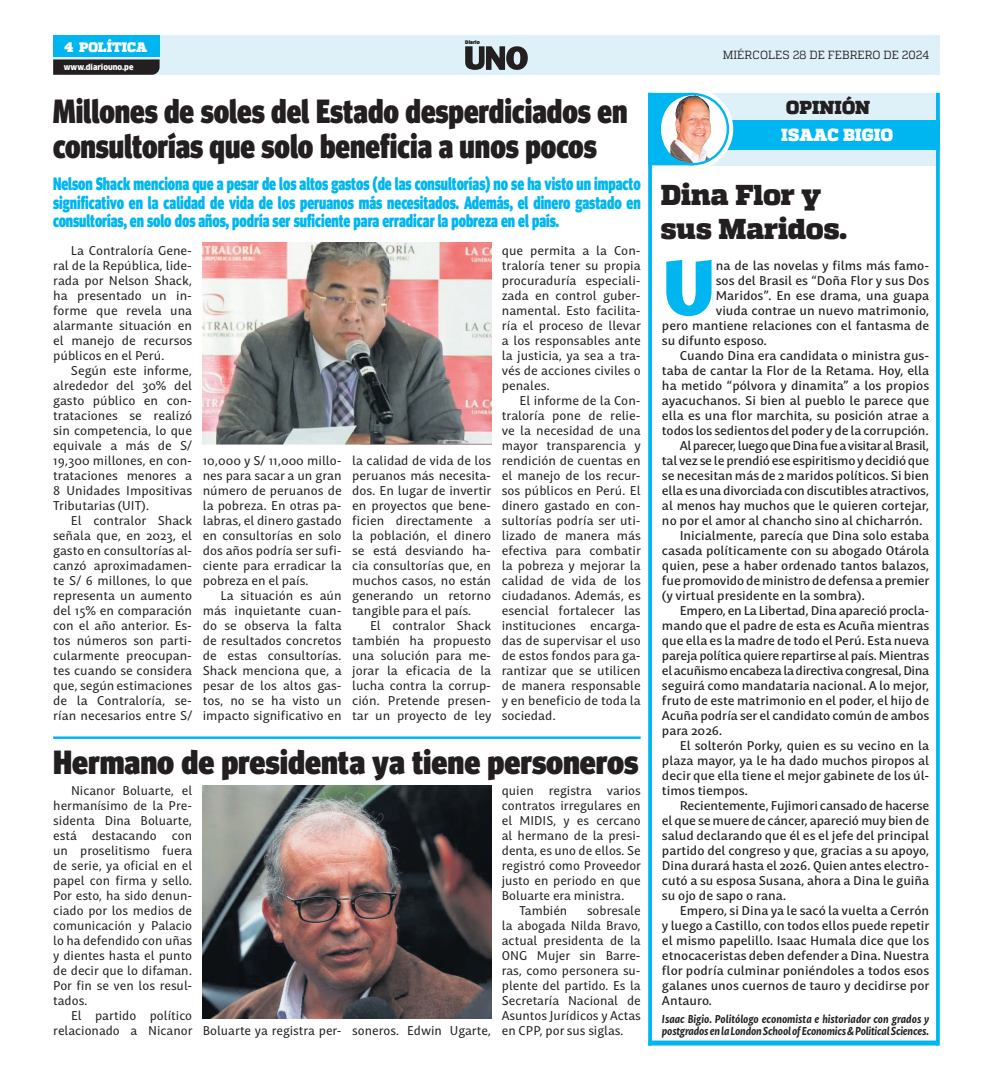
<style>
.page{position:relative;width:993px;height:1081px;background:#fff}
.page>*{position:absolute;margin:0;border:0;box-sizing:border-box;transform-origin:0 0}
.TEXTO_NOTA{font:900 75.88px "Mastro Sans";color:#00b6f0}
.TITULAR{font:900 33.62px/35px "Meta Head OT";color:#231f20;scale:.86 1}
.TITULAR-2{font:900 33.62px "Meta Head OT";color:#231f20;scale:.95 1}
.t1{font:900 28.75px "Quadon";letter-spacing:-.01em;color:#231f20}
.t2{font:900 18.88px "Quadon";letter-spacing:.005em;color:#231f20}
.TITULAR-3{font:900 18px/18.8px "Meta Head OT";color:#00b6f0;text-align:justify;scale:.76 1}
.t3{font:900 17.5px "Quadon";letter-spacing:.005em;color:#fff}
.t4{font:900 13.75px "Quadon";letter-spacing:.01em;color:#fff}
.t5{font:12.5px/15px "Mastro Sans";color:#231f20;text-align:justify}
.TEXTO_NOTA-2{font:500 12.5px/15px "Mastro Sans";color:#231f20;text-align:justify}
.t6{font:11.75px "Quadon";color:#231f20;scale:.95 1}
.TEXTO_NOTA-3{font:italic 700 11.25px/12.5px "Mastro Sans";letter-spacing:-.02em;color:#231f20;scale:.86 1}
.t7{font:900 7.88px "Clan Pro";color:#fff;scale:.95 1}
.t8{font:900 4.88px "Clan Pro";letter-spacing:-.01em;color:#231f20}
</style>
<div class="page">
<div style="left:53px;top:35px;width:886px;height:40px;background:#dff1f8"></div>
<div style="left:53px;top:35px;width:106px;height:22px;background:#00b6f0"></div>
<svg style="left:53px;top:59px;width:106px;height:16px;background:#2c292a"></svg>
<svg style="left:465px;top:46px;width:62px;height:24px"></svg>
<hr style="left:53px;top:736px;width:587px;height:3px;background:#00b6f0">
<div style="left:651px;top:93px;width:288px;height:27px;background:#dff1f8"></div>
<div style="left:692px;top:149px;width:247px;height:16px;background:#dff1f8"></div>
<div style="left:692px;top:120px;width:247px;height:29px;background:#00b6f0"></div>
<svg style="left:652px;top:89px;width:81px;height:80px"></svg>
<svg style="left:651px;top:93px;width:35px;height:72px"></svg>
<img style="left:670px;top:94px;width:52px;height:70px">
<div style="left:656px;top:93px;width:72px;height:72px;border:2px solid #00b6f0;border-radius:50%"></div>
<div style="left:648px;top:1040px;width:289px;height:5px;background:#00b6f0"></div>
<hr style="left:648px;top:93px;width:3px;height:952px;background:#00b6f0">
<svg style="left:935px;top:93px;width:4px;height:952px;fill:#00b6f0"></svg>
<img style="left:203px;top:786px;width:288px;height:232px">
<img style="left:203px;top:243px;width:288px;height:202px">
<p class="t4" style="left:64px;top:39px;width:84px">4 POLÍTICA</p>
<p class="t7" style="left:64px;top:62px;width:75px">www.diariouno.pe</p>
<p class="t8" style="left:465px;top:40px;width:16px">Diario</p>
<p class="TITULAR" style="left:53px;top:93px;width:668px">Millones de soles del Estado desperdiciados en consultorías que solo beneficia a unos pocos</p>
<p class="TITULAR-3" style="left:53px;top:174px;width:774px">Nelson Shack menciona que a pesar de los altos gastos (de las consultorías) no se ha visto un impacto significativo en la calidad de vida de los peruanos más necesitados. Además, el dinero gastado en consultorías, en solo dos años, podría ser suficiente para erradicar la pobreza en el país.</p>
<p class="t5" style="left:53px;top:242px;width:140px;text-indent:18px">La Contraloría Gene&shy;ral de la República, lide&shy;rada por Nelson Shack, ha presentado un in&shy;forme que revela una alarmante situación en el manejo de recursos públicos en el Perú.</p>
<p class="t5" style="left:53px;top:362px;width:140px;text-indent:18px">Según este informe, alrededor del 30% del gasto público en con&shy;trataciones se realizó sin competencia, lo que equivale a más de S/ 19,300 millones, en con&shy;trataciones menores a 8 Unidades Impositivas Tributarias (UIT).</p>
<p class="t5" style="left:53px;top:512px;width:140px;text-indent:18px">El contralor Shack señala que, en 2023, el gasto en consultorías al&shy;canzó aproximadamen&shy;te S/ 6 millones, lo que representa un aumento del 15% en comparación con el año anterior. Es&shy;tos números son parti&shy;cularmente preocupan&shy;tes cuando se considera que, según estimaciones de la Contraloría, se&shy;rían necesarios entre S/</p>
<p class="t5" style="left:203px;top:452px;width:140px">10,000 y S/ 11,000 millo&shy;nes para sacar a un gran número de peruanos de la pobreza. En otras pa&shy;labras, el dinero gastado en consultorías en solo dos años podría ser sufi&shy;ciente para erradicar la pobreza en el país.</p>
<p class="t5" style="left:203px;top:587px;width:140px;text-indent:18px">La situación es aún más inquietante cuan&shy;do se observa la falta de resultados concretos de estas consultorías.<br>Shack menciona que, a pesar de los altos gas&shy;tos, no se ha visto un impacto significativo en</p>
<p class="t5" style="left:352px;top:452px;width:141px">la calidad de vida de los peruanos más necesita&shy;dos. En lugar de invertir en proyectos que bene&shy;ficien directamente a la población, el dinero se está desviando ha&shy;cia consultorías que, en muchos casos, no están generando un retorno tangible para el país.</p>
<p class="t5" style="left:352px;top:617px;width:140px;text-indent:18px">El contralor Shack también ha propuesto una solución para me&shy;jorar la eficacia de la lucha contra la corrup&shy;ción. Pretende presen&shy;tar un proyecto de ley</p>
<p class="t5" style="left:501px;top:242px;width:141px">que permita a la Con&shy;traloría tener su propia procuraduría especiali&shy;zada en control guber&shy;namental. Esto facilita&shy;ría el proceso de llevar a los responsables ante la justicia, ya sea a tra&shy;vés de acciones civiles o penales.</p>
<p class="t5" style="left:501px;top:392px;width:141px;text-indent:18px">El informe de la Con&shy;traloría pone de relie&shy;ve la necesidad de una mayor transparencia y rendición de cuentas en el manejo de los recur&shy;sos públicos en Perú. El dinero gastado en con&shy;sultorías podría ser uti&shy;lizado de manera más efectiva para combatir la pobreza y mejorar la calidad de vida de los ciudadanos. Además, es esencial fortalecer las instituciones encarga&shy;das de supervisar el uso de estos fondos para ga&shy;rantizar que se utilicen de manera responsable y en beneficio de toda la sociedad.</p>
<p class="TITULAR-2" style="left:53px;top:742px;width:617px">Hermano de presidenta ya tiene personeros</p>
<p class="t5" style="left:53px;top:782px;width:140px;text-indent:18px">Nicanor Boluarte, el hermanísimo de la Pre&shy;sidenta Dina Boluarte, está destacando con un proselitismo fuera de serie, ya oficial en el papel con firma y sello.<br>Por esto, ha sido denun&shy;ciado por los medios de comunicación y Palacio lo ha defendido con uñas y dientes hasta el punto de decir que lo difaman.<br>Por fin se ven los resul&shy;tados.</p>
<p class="t5" style="left:53px;top:1007px;width:439px;text-indent:18px">El partido político<br>relacionado a Nicanor Boluarte ya registra per- soneros. Edwin Ugarte,</p>
<p class="t5" style="left:501px;top:782px;width:141px">quien registra varios contratos irregulares en el MIDIS, y es cercano al hermano de la presi&shy;denta, es uno de ellos. Se registró como Proveedor justo en periodo en que Boluarte era ministra.</p>
<p class="t5" style="left:519px;top:902px;width:49px">También</p>
<p class="t5" style="left:501px;top:902px;width:140px;text-indent:85px">sobresale la abogada Nilda Bravo, actual presidenta de la ONG Mujer sin Barre&shy;ras, como personera su&shy;plente del partido. Es la Secretaría Nacional de Asuntos Jurídicos y Actas en CPP, por sus siglas.</p>
<p class="t6" style="left:722px;top:48px;width:218px">MIÉRCOLES 28 DE FEBRERO DE 2024</p>
<p class="t2" style="left:786px;top:96px;width:86px">OPINIÓN</p>
<p class="t3" style="left:781px;top:125px;width:113px">ISAAC BIGIO</p>
<p class="t1" style="left:660px;top:178px;width:162px">Dina Flor y</p>
<p class="t1" style="left:660px;top:212px;width:188px">sus Maridos.</p>
<p class="TEXTO_NOTA" style="left:661px;top:225px;width:55px">U</p>
<p class="TEXTO_NOTA-2" style="left:715px;top:257px;width:215px">na de las novelas y films más famo-</p>
<p class="TEXTO_NOTA-2" style="left:715px;top:272px;width:215px">sos del Brasil es “Doña Flor y sus Dos</p>
<p class="TEXTO_NOTA-2" style="left:715px;top:287px;width:215px">Maridos”. En ese drama, una guapa</p>
<p class="TEXTO_NOTA-2" style="left:715px;top:302px;width:215px">viuda contrae un nuevo matrimonio,</p>
<p class="TEXTO_NOTA-2" style="left:661px;top:317px;width:268px">pero mantiene relaciones con el fantasma de</p>
<p class="TEXTO_NOTA-2" style="left:661px;top:332px;width:107px">su difunto esposo.</p>
<p class="TEXTO_NOTA-2" style="left:661px;top:347px;width:269px;text-indent:18px">Cuando Dina era candidata o ministra gus&shy;taba de cantar la Flor de la Retama. Hoy, ella ha metido “pólvora y dinamita” a los propios ayacuchanos. Si bien al pueblo le parece que ella es una flor marchita, su posición atrae a todos los sedientos del poder y de la corrupción.</p>
<p class="TEXTO_NOTA-2" style="left:661px;top:437px;width:269px;text-indent:18px">Al parecer, luego que Dina fue a visitar al Brasil, tal vez se le prendió ese espiritismo y decidió que se necesitan más de 2 maridos políticos. Si bien ella es una divorciada con discutibles atractivos, al menos hay muchos que le quieren cortejar, no por el amor al chancho sino al chicharrón.</p>
<p class="TEXTO_NOTA-2" style="left:661px;top:527px;width:269px;text-indent:18px">Inicialmente, parecía que Dina solo estaba casada políticamente con su abogado Otárola quien, pese a haber ordenado tantos balazos, fue promovido de ministro de defensa a premier (y virtual presidente en la sombra).</p>
<p class="TEXTO_NOTA-2" style="left:661px;top:602px;width:269px;text-indent:18px">Empero, en La Libertad, Dina apareció procla&shy;mando que el padre de esta es Acuña mientras que ella es la madre de todo el Perú. Esta nueva pareja política quiere repartirse al país. Mientras el acuñismo encabeza la directiva congresal, Dina seguirá como mandataria nacional. A lo mejor, fruto de este matrimonio en el poder, el hijo de Acuña podría ser el candidato común de ambos para 2026.</p>
<p class="TEXTO_NOTA-2" style="left:661px;top:737px;width:268px;text-indent:18px">El solterón Porky, quien es su vecino en la plaza mayor, ya le ha dado muchos piropos al decir que ella tiene el mejor gabinete de los úl&shy;timos tiempos.</p>
<p class="TEXTO_NOTA-2" style="left:661px;top:797px;width:269px;text-indent:18px">Recientemente, Fujimori cansado de hacerse el que se muere de cáncer, apareció muy bien de salud declarando que él es el jefe del principal partido del congreso y que, gracias a su apoyo, Dina durará hasta el 2026. Quien antes electro&shy;cutó a su esposa Susana, ahora a Dina le guiña su ojo de sapo o rana.</p>
<p class="TEXTO_NOTA-2" style="left:661px;top:902px;width:269px;text-indent:18px">Empero, si Dina ya le sacó la vuelta a Cerrón y luego a Castillo, con todos ellos puede repetir el mismo papelillo. Isaac Humala dice que los etnocaceristas deben defender a Dina. Nuestra flor podría culminar poniéndoles a todos esos galanes unos cuernos de tauro y decidirse por Antauro.</p>
<p class="TEXTO_NOTA-3" style="left:661px;top:1011px;width:312px">Isaac Bigio. Politólogo economista e historiador con grados y postgrados en la London School of Economics &amp; Political Sciences.</p>
</div>
